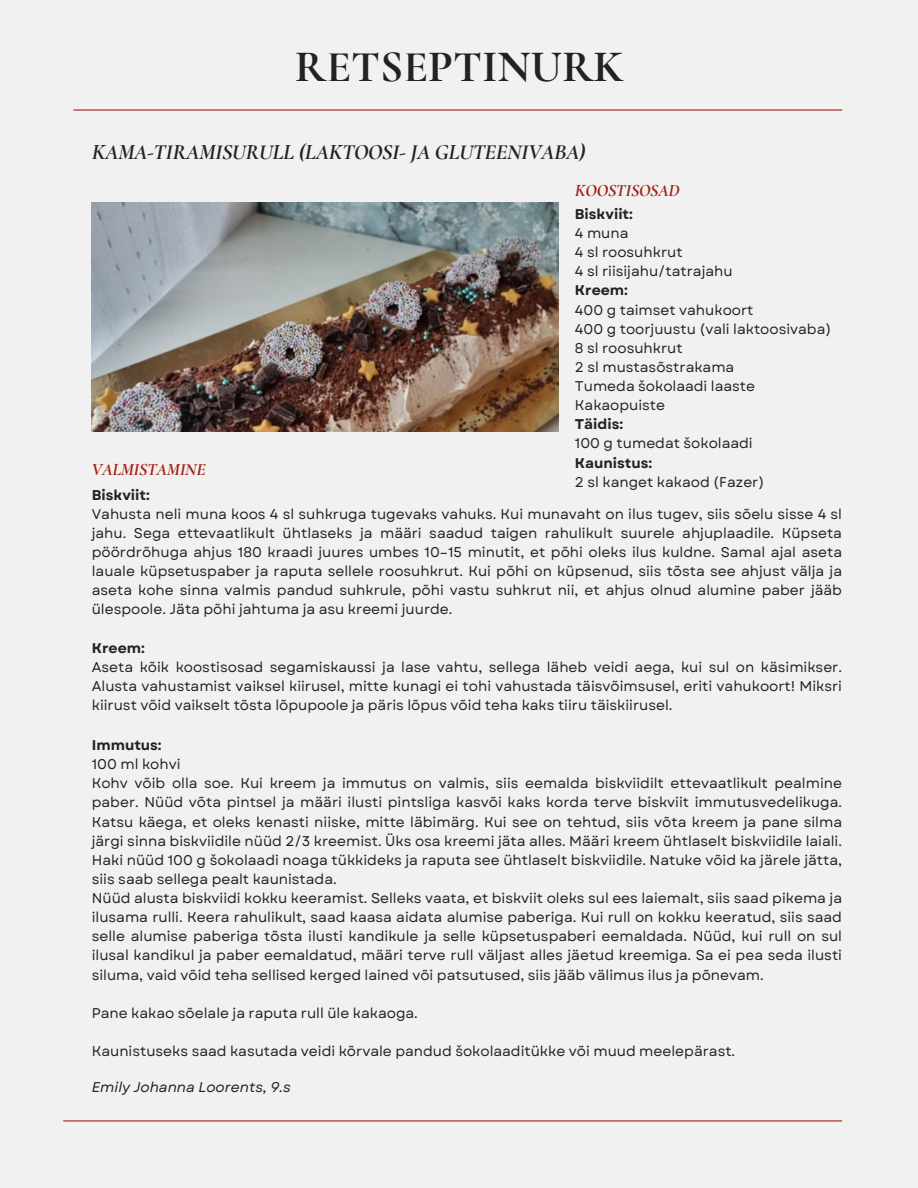
<style>
.page{position:relative;width:918px;height:1188px;background:#f1f1f1}
.page>*{position:absolute;margin:0;border:0;box-sizing:border-box;transform-origin:0 0}
.t1{font:700 45px "Cormorant Garamond";color:#222}
.t2{font:italic 700 22.05px "Cormorant Garamond";letter-spacing:-.015em;color:#222}
.t3{font:italic 700 17.55px "Cormorant Garamond";letter-spacing:-.015em;color:#a32016}
.t4{font:14.1px/19.2px "Garet";color:#222;text-align:justify}
.t5{font:700 14.1px "Garet";color:#222}
.t6{font:italic 14.1px "Garet";color:#222}
</style>
<div class="page">
<hr style="left:63px;top:1120px;width:779px;height:2px;background:#a32016">
<hr style="left:73px;top:109px;width:769px;height:2px;background:#a32016">
<img style="left:92px;top:202px;width:467px;height:230px">
<p class="t1" style="left:295px;top:39px;width:330px">RETSEPTINURK</p>
<p class="t2" style="left:92px;top:139px;width:495px">KAMA-TIRAMISURULL (LAKTOOSI- JA GLUTEENIVABA)</p>
<p class="t3" style="left:575px;top:179px;width:106px">KOOSTISOSAD</p>
<h1 class="t5" style="left:575px;top:204px;width:60px">Biskviit:</h1>
<p class="t4" style="left:575px;top:224px;width:55px">4 muna</p>
<h2 class="t4" style="left:575px;top:243px;width:109px">4 sl roosuhkrut</h2>
<h3 class="t4" style="left:575px;top:262px;width:159px">4 sl riisijahu/tatrajahu</h3>
<p class="t5" style="left:575px;top:280px;width:55px">Kreem:</p>
<p class="t4" style="left:575px;top:300px;width:180px">400 g taimset vahukoort</p>
<p class="t4" style="left:575px;top:319px;width:258px">400 g toorjuustu (vali laktoosivaba)</p>
<p class="t4" style="left:575px;top:338px;width:109px">8 sl roosuhkrut</p>
<p class="t4" style="left:575px;top:357px;width:161px">2 sl mustasõstrakama</p>
<p class="t4" style="left:575px;top:377px;width:182px">Tumeda šokolaadi laaste</p>
<p class="t4" style="left:575px;top:396px;width:92px">Kakaopuiste</p>
<p class="t5" style="left:575px;top:414px;width:50px">Täidis:</p>
<p class="t4" style="left:575px;top:434px;width:179px">100 g tumedat šokolaadi</p>
<p class="t5" style="left:575px;top:452px;width:79px">Kaunistus:</p>
<p class="t4" style="left:575px;top:472px;width:191px">2 sl kanget kakaod (Fazer)</p>
<p class="t3" style="left:92px;top:458px;width:116px">VALMISTAMINE</p>
<p class="t5" style="left:92px;top:485px;width:60px">Biskviit:</p>
<p class="t4" style="left:92px;top:504px;width:752px">Vahusta neli muna koos 4 sl suhkruga tugevaks vahuks. Kui munavaht on ilus tugev, siis sõelu sisse 4 sl jahu. Sega ettevaatlikult ühtlaseks ja määri saadud taigen rahulikult suurele ahjuplaadile. Küpseta pöördrõhuga ahjus 180 kraadi juures umbes 10–15 minutit, et põhi oleks ilus kuldne. Samal ajal aseta lauale küpsetuspaber ja raputa sellele roosuhkrut. Kui põhi on küpsenud, siis tõsta see ahjust välja ja aseta kohe sinna valmis pandud suhkrule, põhi vastu suhkrut nii, et ahjus olnud alumine paber jääb ülespoole. Jäta põhi jahtuma ja asu kreemi juurde.</p>
<h3 class="t5" style="left:92px;top:638px;width:55px">Kreem:</h3>
<p class="t4" style="left:92px;top:657px;width:752px">Aseta kõik koostisosad segamiskaussi ja lase vahtu, sellega läheb veidi aega, kui sul on käsimikser.<br>Alusta vahustamist vaiksel kiirusel, mitte kunagi ei tohi vahustada täisvõimsusel, eriti vahukoort! Miksri kiirust võid vaikselt tõsta lõpupoole ja päris lõpus võid teha kaks tiiru täiskiirusel.</p>
<p class="t5" style="left:92px;top:735px;width:71px">Immutus:</p>
<p class="t4" style="left:92px;top:755px;width:90px">100 ml kohvi</p>
<p class="t4" style="left:92px;top:774px;width:752px">Kohv võib olla soe. Kui kreem ja immutus on valmis, siis eemalda biskviidilt ettevaatlikult pealmine paber. Nüüd võta pintsel ja määri ilusti pintsliga kasvõi kaks korda terve biskviit immutusvedelikuga.<br>Katsu käega, et oleks kenasti niiske, mitte läbimärg. Kui see on tehtud, siis võta kreem ja pane silma järgi sinna biskviidile nüüd 2/3 kreemist. Üks osa kreemi jäta alles. Määri kreem ühtlaselt biskviidile laiali.<br>Haki nüüd 100 g šokolaadi noaga tükkideks ja raputa see ühtlaselt biskviidile. Natuke võid ka järele jätta, siis saab sellega pealt kaunistada.</p>
<p class="t4" style="left:92px;top:889px;width:752px">Nüüd alusta biskviidi kokku keeramist. Selleks vaata, et biskviit oleks sul ees laiemalt, siis saad pikema ja ilusama rulli. Keera rahulikult, saad kaasa aidata alumise paberiga. Kui rull on kokku keeratud, siis saad selle alumise paberiga tõsta ilusti kandikule ja selle küpsetuspaberi eemaldada. Nüüd, kui rull on sul ilusal kandikul ja paber eemaldatud, määri terve rull väljast alles jäetud kreemiga. Sa ei pea seda ilusti siluma, vaid võid teha sellised kerged lained või patsutused, siis jääb välimus ilus ja põnevam.</p>
<p class="t4" style="left:92px;top:1003px;width:328px">Pane kakao sõelale ja raputa rull üle kakaoga.</p>
<p class="t4" style="left:92px;top:1042px;width:645px">Kaunistuseks saad kasutada veidi kõrvale pandud šokolaaditükke või muud meelepärast.</p>
<p class="t6" style="left:92px;top:1077px;width:201px">Emily Johanna Loorents, 9.s</p>
</div>
